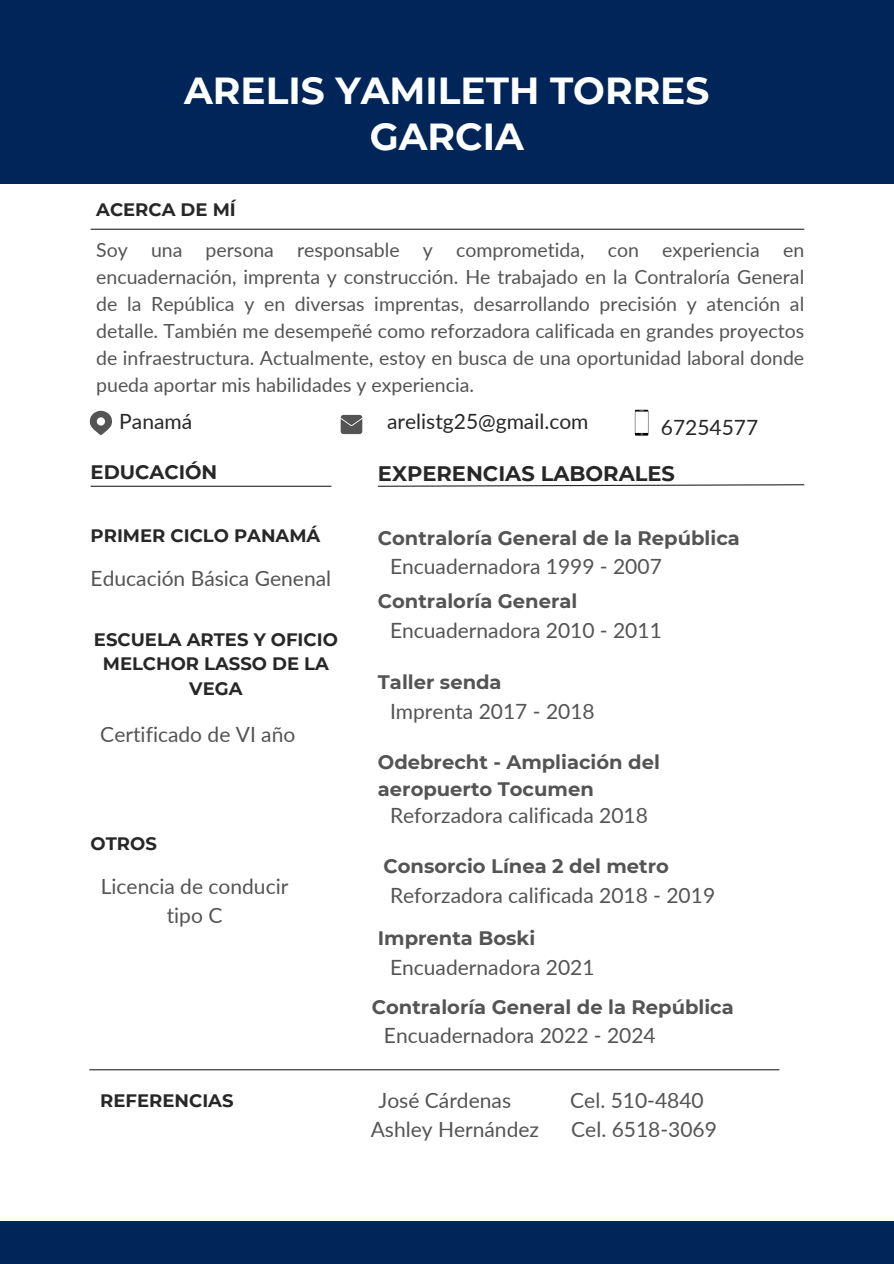
<style>
.page{position:relative;width:894px;height:1264px;background:#fff}
.page>*{position:absolute;margin:0;border:0;box-sizing:border-box;transform-origin:0 0}
.t1{font:700 37.65px/46.2px "Montserrat";color:#fff;text-align:center}
.t2{font:21px/29.2px "Lato";color:#545454;text-align:center}
.t3{font:21px "Lato";color:#272727}
.t4{font:700 21px "Montserrat";color:#272727}
.t5{font:19.5px/27px "Lato";color:#545454;text-align:justify}
.t6{font:700 19.5px/27px "Montserrat";color:#545454}
.t7{font:700 19.5px "Montserrat";color:#272727}
.t8{font:700 18px/24.8px "Montserrat";color:#272727;text-align:center}
</style>
<div class="page">
<div style="left:1px;top:0;width:892px;height:184px;background:#002659"></div>
<hr style="left:89px;top:1069px;width:690px;height:1px;background:#272727">
<div style="left:0;top:1221px;width:893px;height:42px;background:#002659"></div>
<hr style="left:91px;top:229px;width:713px;height:1px;background:#272727">
<svg style="left:377px;top:484px;width:428px;height:3px"></svg>
<svg style="left:340px;top:415px;width:22px;height:19px"></svg>
<svg style="left:634px;top:410px;width:14px;height:25px"></svg>
<svg style="left:89px;top:411px;width:23px;height:24px"></svg>
<hr style="left:91px;top:485px;width:240px;height:2px;background:#272727">
<p class="t1" style="left:184px;top:67px;width:526px">ARELIS YAMILETH TORRES<br>GARCIA</p>
<p class="t8" style="left:96px;top:197px;width:141px">ACERCA DE MÍ</p>
<p class="t5" style="left:96px;top:236px;width:709px">Soy una persona responsable y comprometida, con experiencia en encuadernación, imprenta y construcción. He trabajado en la Contraloría General de la República y en diversas imprentas, desarrollando precisión y atención al detalle. También me desempeñé como reforzadora calificada en grandes proyectos de infraestructura. Actualmente, estoy en busca de una oportunidad laboral donde pueda aportar mis habilidades y experiencia.</p>
<h2 class="t3" style="left:119px;top:409px;width:74px">Panamá</h2>
<h4 class="t3" style="left:387px;top:409px;width:203px">arelistg25@gmail.com</h4>
<p class="t3" style="left:660px;top:414px;width:99px">67254577</p>
<h3 class="t7" style="left:91px;top:460px;width:128px">EDUCACIÓN</h3>
<h4 class="t4" style="left:378px;top:460px;width:298px">EXPERENCIAS LABORALES</h4>
<h3 class="t8" style="left:91px;top:523px;width:231px">PRIMER CICLO PANAMÁ</h3>
<h4 class="t2" style="left:91px;top:563px;width:242px">Educación Básica Genenal</h4>
<h4 class="t8" style="left:94px;top:627px;width:245px">ESCUELA ARTES Y OFICIO</h4>
<h3 class="t8" style="left:103px;top:651px;width:228px">MELCHOR LASSO DE LA<br>VEGA</h3>
<h4 class="t2" style="left:100px;top:719px;width:196px">Certificado de VI año</h4>
<h3 class="t8" style="left:91px;top:831px;width:68px">OTROS</h3>
<h4 class="t2" style="left:101px;top:870px;width:189px">Licencia de conducir tipo C</h4>
<p class="t6" style="left:378px;top:524px;width:363px">Contraloría General de la República</p>
<h4 class="t2" style="left:390px;top:551px;width:273px">Encuadernadora 1999 - 2007</h4>
<p class="t6" style="left:378px;top:587px;width:201px">Contraloría General</p>
<h4 class="t2" style="left:390px;top:615px;width:273px">Encuadernadora 2010 - 2011</h4>
<p class="t6" style="left:378px;top:668px;width:125px">Taller senda</p>
<h4 class="t2" style="left:390px;top:695px;width:206px">Imprenta 2017 - 2018</h4>
<p class="t6" style="left:378px;top:748px;width:283px">Odebrecht - Ampliación del aeropuerto Tocumen</p>
<h4 class="t2" style="left:390px;top:800px;width:259px">Reforzadora calificada 2018</h4>
<h2 class="t6" style="left:383px;top:852px;width:287px">Consorcio Línea 2 del metro</h2>
<p class="t2" style="left:390px;top:880px;width:326px">Reforzadora calificada 2018 - 2019</p>
<p class="t6" style="left:378px;top:924px;width:159px">Imprenta Boski</p>
<p class="t2" style="left:390px;top:951px;width:206px">Encuadernadora 2021</p>
<h4 class="t6" style="left:372px;top:993px;width:363px">Contraloría General de la República</h4>
<p class="t2" style="left:384px;top:1020px;width:273px">Encuadernadora 2022 - 2024</p>
<h3 class="t8" style="left:100px;top:1087px;width:135px">REFERENCIAS</h3>
<h4 class="t2" style="left:378px;top:1084px;width:134px">José Cárdenas</h4>
<h4 class="t2" style="left:570px;top:1084px;width:135px">Cel. 510-4840</h4>
<h4 class="t2" style="left:370px;top:1114px;width:170px">Ashley Hernández</h4>
<h4 class="t2" style="left:571px;top:1114px;width:147px">Cel. 6518-3069</h4>
</div>
